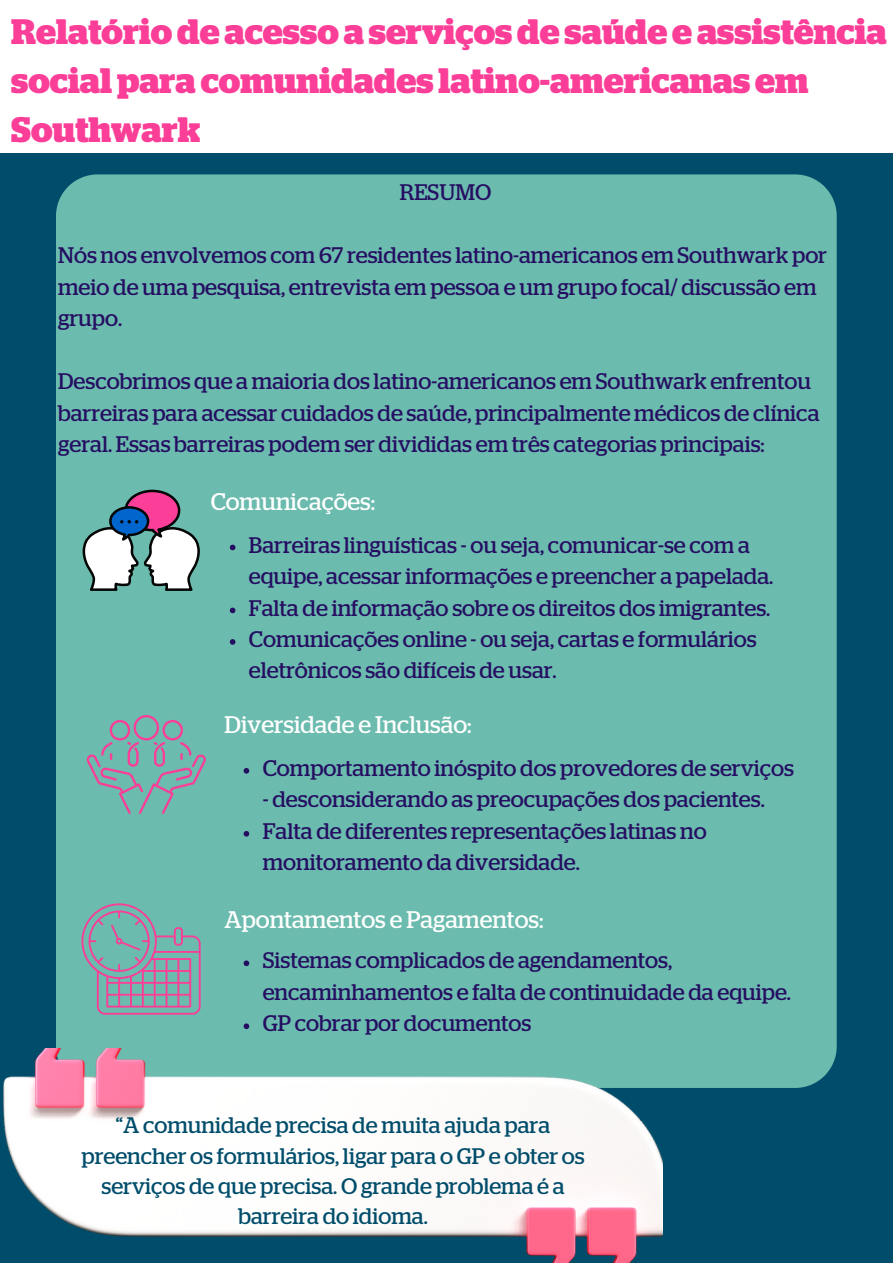
<style>
.page{position:relative;width:893px;height:1264px;background:#fff}
.page>*{position:absolute;margin:0;border:0;box-sizing:border-box;transform-origin:0 0}
.t1{font:700 35.25px/48.9px "Stag";color:#fb3e97}
.t2{font:24px "Stag";color:#fff}
.t3{font:24px "Stag";color:#fffffe}
.t4{font:22.5px/31.5px "Stag";color:#250e62}
.t5{font:22.5px/30.3px "Stag";color:#004d6b;text-align:center}
</style>
<div class="page">
<div style="left:0;top:153px;width:892px;height:1109px;background:#004d6b"></div>
<div style="left:56px;top:174px;width:780px;height:913px;background:#6bbbae"></div>
<svg style="left:82px;top:489px;width:119px;height:102px;background:#9aabb5"></svg>
<svg style="left:87px;top:715px;width:119px;height:99px;background:#80a8aa"></svg>
<svg style="left:81px;top:903px;width:120px;height:111px;background:#83a5a9"></svg>
<img style="left:4px;top:1048px;width:658px;height:214px">
<svg style="left:230px;top:544px;width:5px;height:6px"></svg>
<svg style="left:230px;top:607px;width:5px;height:6px"></svg>
<svg style="left:230px;top:639px;width:5px;height:5px"></svg>
<svg style="left:243px;top:768px;width:6px;height:5px"></svg>
<svg style="left:243px;top:831px;width:6px;height:5px"></svg>
<svg style="left:243px;top:960px;width:6px;height:6px"></svg>
<svg style="left:243px;top:1023px;width:6px;height:6px"></svg>
<p class="t1" style="left:11px;top:9px;width:877px">Relatóriodeacessoaserviçosdesaúdeeassistência socialparacomunidades latino-americanasem<br>Southwark</p>
<p class="t4" style="left:399px;top:178px;width:93px">RESUMO</p>
<p class="t4" style="left:58px;top:241px;width:770px">Nós nos envolvemos com 67 residentes latino-americanos em Southwark por meio de uma pesquisa, entrevista em pessoa e um grupo focal/ discussão em grupo.</p>
<p class="t4" style="left:58px;top:367px;width:762px">Descobrimos que a maioria dos latino-americanos em Southwark enfrentou barreiras para acessar cuidados de saúde, principalmente médicos de clínica geral. Essas barreiras podem ser divididas em três categorias principais:</p>
<p class="t2" style="left:211px;top:490px;width:166px">Comunicações:</p>
<p class="t4" style="left:249px;top:530px;width:526px">Barreiras linguísticas - ou seja, comunicar-se com a equipe, acessar informações e preencher a papelada.</p>
<p class="t4" style="left:249px;top:593px;width:523px">Falta de informação sobre os direitos dos imigrantes.</p>
<p class="t4" style="left:249px;top:624px;width:509px">Comunicações online - ou seja, cartas e formulários eletrônicos são difíceis de usar.</p>
<p class="t2" style="left:224px;top:714px;width:249px">Diversidade e Inclusão:</p>
<p class="t4" style="left:263px;top:753px;width:533px">Comportamento inóspito dos provedores de serviços</p>
<p class="t4" style="left:263px;top:784px;width:503px">- desconsiderando as preocupações dos pacientes.</p>
<p class="t4" style="left:263px;top:816px;width:445px">Falta de diferentes representações latinas no monitoramento da diversidade.</p>
<p class="t3" style="left:224px;top:908px;width:320px">Apontamentos e Pagamentos:</p>
<p class="t4" style="left:263px;top:945px;width:529px">Sistemas complicados de agendamentos, encaminhamentos e falta de continuidade da equipe.</p>
<p class="t4" style="left:263px;top:1008px;width:270px">GP cobrar por documentos</p>
<p class="t5" style="left:82px;top:1111px;width:504px">“A comunidade precisa de muita ajuda para preencher os formulários, ligar para o GP e obter os serviços de que precisa. O grande problema é a barreira do idioma.</p>
</div>
